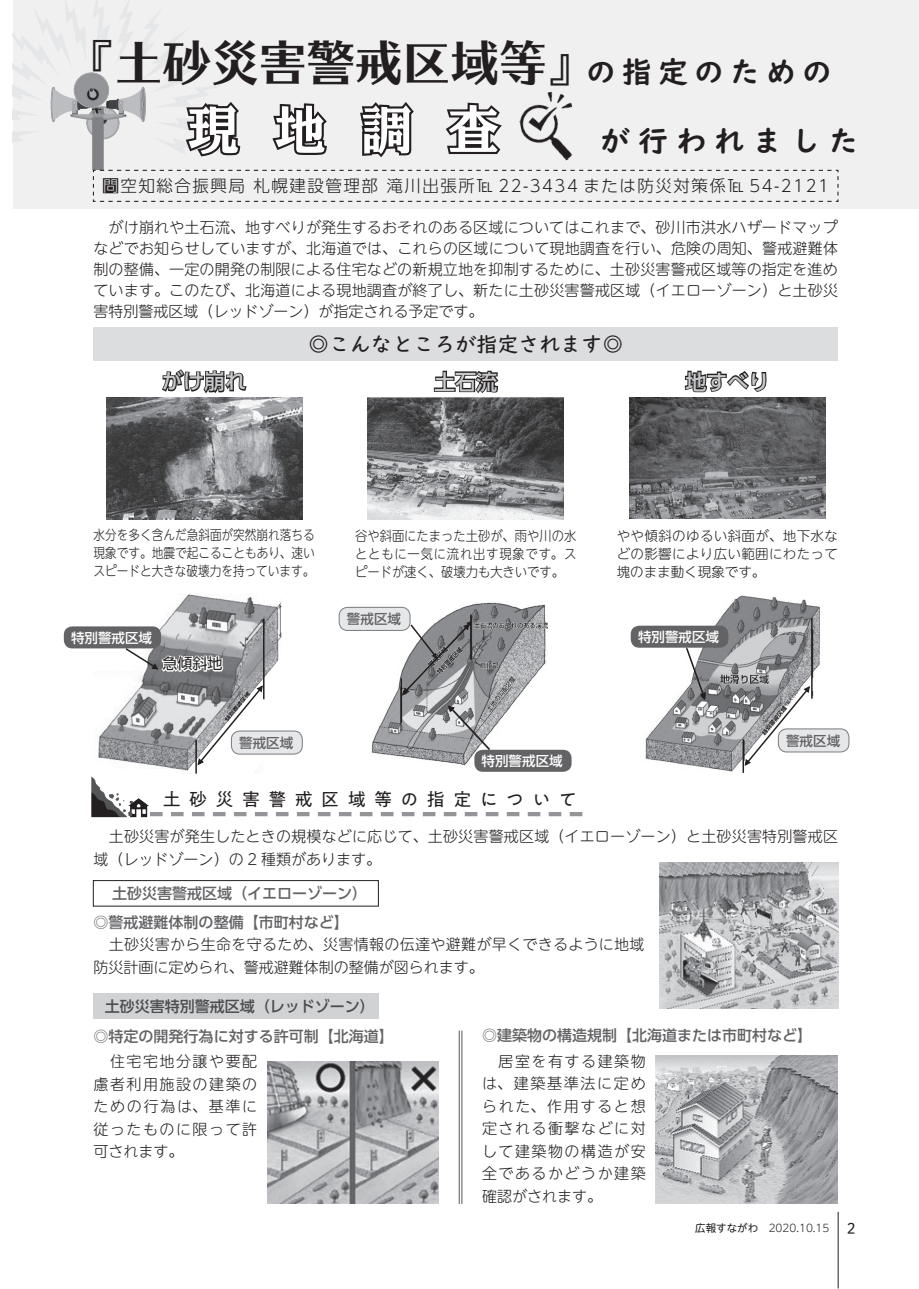
<style>
.page{position:relative;width:919px;height:1289px;background:#fff}
.page>*{position:absolute;margin:0;border:0;box-sizing:border-box;transform-origin:0 0}
.t1{font:52.5px "Ro NOW Std ME";color:#fff}
.t2{font:48px "UD Typos 515 Std";color:#231f20}
.t3{font:700 30px "UD Digi Kyokasho Std N";letter-spacing:.2em;color:#231f20}
.t4{font:700 30px "UD Digi Kyokasho Std N";letter-spacing:.27em;color:#231f20}
.t5{font:500 21px "UD Digi Kyokasho Std N";color:#231f20}
.t6{font:500 21px "UD Shin Go Pro";color:#c7c8ca}
.t7{font:18px "PA1 Gothic Std";letter-spacing:.465em;color:#231f20}
.t8{font:300 16.5px "UD Shin Go Pro";letter-spacing:.09em;color:#231f20}
.t9{font:300 15px/22.5px "UD Shin M Go Pro";letter-spacing:.015em;color:#231f20;text-align:justify}
.t10{font:500 15px "UD Shin Go Pro";color:#636366}
.t11{font:500 15px "UD Shin Go Pro";color:#4b4c4d}
.t12{font:15px "UD Shin Go Pro";color:#231f20}
.t13{font:15px "P Shuei M Go Std N L";color:#231f20}
.t14{font:300 13.5px/18px "UD Shin M Go Pro";color:#231f20;text-align:justify;scale:.86 1}
.t15{font:300 13.5px/18px "UD Shin M Go Pro";color:#231f20;text-align:justify;scale:.91 1}
.t16{font:300 13.5px/18px "UD Shin M Go Pro";color:#231f20;text-align:justify}
.t17{font:500 13.5px "UD Shin Go Pro";color:#fff}
.t18{font:500 13.5px "UD Shin Go Pro";color:#636366}
.t19{font:300 10.5px "UD Shin M Go Pro";color:#231f20}
.t20{font:10.5px "UD Shin M Go Pro";color:#231f20}
.s1{font-family:"UD Typos 515 Std";font-weight:400}
</style>
<div class="page">
<hr style="left:837px;top:1211px;width:1px;height:77px;background:#231f20">
<svg style="left:162px;top:369px;width:85px;height:25px"></svg>
<svg style="left:684px;top:370px;width:83px;height:23px"></svg>
<svg style="left:433px;top:370px;width:66px;height:23px"></svg>
<img style="left:629px;top:397px;width:196px;height:121px">
<img style="left:106px;top:398px;width:196px;height:121px">
<img style="left:368px;top:398px;width:195px;height:121px">
<div style="left:13px;top:0;width:905px;height:209px;background:#f0f0f1"></div>
<img style="left:13px;top:1px;width:200px;height:140px">
<img style="left:547px;top:91px;width:18px;height:6px">
<img style="left:659px;top:862px;width:179px;height:146px">
<img style="left:655px;top:1055px;width:182px;height:148px">
<img style="left:267px;top:1061px;width:171px;height:142px">
<img style="left:371px;top:602px;width:176px;height:164px">
<div style="left:474px;top:749px;width:97px;height:22px;background:#636366;border-radius:9px"></div>
<div style="left:339px;top:607px;width:71px;height:23px;background:#e6e7e9;border-radius:9px"></div>
<div style="left:338px;top:607px;width:72px;height:24px;border:1px solid #808285;border-radius:9px"></div>
<div style="left:94px;top:993px;width:284px;height:25px;background:#d1d2d4"></div>
<div style="left:93px;top:880px;width:285px;height:26px;border:1px solid #231f20"></div>
<img style="left:642px;top:595px;width:178px;height:176px">
<div style="left:630px;top:625px;width:98px;height:22px;background:#636366;border-radius:9px"></div>
<img style="left:94px;top:594px;width:187px;height:168px">
<div style="left:64px;top:626px;width:97px;height:22px;background:#636366;border-radius:9px"></div>
<img style="left:91px;top:776px;width:58px;height:42px">
<svg style="left:150px;top:812px;width:432px;height:4px"></svg>
<hr style="left:263px;top:618px;width:1px;height:81px;background:#231f20">
<div style="left:94px;top:327px;width:744px;height:34px;background:#dcdddf"></div>
<svg style="left:92px;top:97px;width:747px;height:105px"></svg>
<hr style="left:461px;top:1030px;width:1px;height:173px;background:#57585a">
<hr style="left:459px;top:1030px;width:1px;height:173px;background:#57585a">
<svg style="left:124px;top:646px;width:179px;height:157px"></svg>
<hr style="left:400px;top:678px;width:2px;height:44px;background:#231f20">
<hr style="left:470px;top:614px;width:1px;height:45px;background:#231f20">
<svg style="left:447px;top:705px;width:44px;height:46px"></svg>
<hr style="left:811px;top:618px;width:1px;height:80px;background:#231f20">
<svg style="left:684px;top:647px;width:22px;height:52px"></svg>
<svg style="left:726px;top:677px;width:124px;height:96px"></svg>
<svg style="left:378px;top:606px;width:92px;height:89px"></svg>
<h2 class="t2" style="left:67px;top:22px;width:530px">『土砂災害警戒区域等』</h2>
<h1 class="t1" style="left:187px;top:93px;width:314px">現地調査</h1>
<h3 class="t3" style="left:586px;top:48px;width:247px">の指定のための</h3>
<h3 class="t4" style="left:600px;top:117px;width:260px">が行われました</h3>
<p class="t8" style="left:102px;top:172px;width:144px">問空知総合振興局</p>
<p class="t8" style="left:253px;top:172px;width:126px">札幌建設管理部</p>
<p class="t8" style="left:386px;top:172px;width:444px">滝川出張所℡ 22-3434 または防災対策係TEL 54-2121</p>
<p class="t9" style="left:93px;top:216px;width:746px;line-height:21px">　がけ崩れや土石流、地すべりが発生するおそれのある区域についてはこれまで、砂川市洪水ハザードマップなどでお知らせしていますが、北海道では、これらの区域について現地調査を行い、危険の周知、警戒避難体制の整備、一定の開発の制限による住宅などの新規立地を抑制するために、土砂災害警戒区域等の指定を進めています。このたび、北海道による現地調査が終了し、新たに土砂災害警戒区域（イエローゾーン）と土砂災害特別警戒区域（レッドゾーン）が指定される予定です。</p>
<h3 class="t6" style="left:162px;top:364px;width:85px">がけ崩れ</h3>
<h3 class="t5" style="left:308px;top:328px;width:316px"><span class="s1">◎</span>こんなところが指定されます<span class="s1">◎</span></h3>
<h3 class="t6" style="left:434px;top:364px;width:64px">土石流</h3>
<h3 class="t6" style="left:685px;top:364px;width:85px">地すべり</h3>
<p class="t14" style="left:94px;top:525px;width:259px">水分を多く含んだ急斜面が突然崩れ落ちる現象です。地震で起こることもあり、速いスピードと大きな破壊力を持っています。</p>
<p class="t15" style="left:355px;top:526px;width:244px">谷や斜面にたまった土砂が、雨や川の水とともに一気に流れ出す現象です。スピードが速く、破壊力も大きいです。</p>
<p class="t16" style="left:616px;top:526px;width:223px">やや傾斜のゆるい斜面が、地下水などの影響により広い範囲にわたって塊のまま動く現象です。</p>
<p class="t17" style="left:71px;top:626px;width:82px">特別警戒区域</p>
<p class="t12" style="left:162px;top:651px;width:62px">急傾斜地</p>
<p class="t18" style="left:347px;top:608px;width:55px">警戒区域</p>
<p class="t18" style="left:239px;top:731px;width:55px">警戒区域</p>
<p class="t17" style="left:481px;top:749px;width:82px">特別警戒区域</p>
<p class="t7" style="left:163px;top:789px;width:416px">土砂災害警戒区域等の指定について</p>
<p class="t17" style="left:638px;top:625px;width:82px">特別警戒区域</p>
<p class="t18" style="left:786px;top:729px;width:55px">警戒区域</p>
<p class="t9" style="left:94px;top:824px;width:745px">　土砂災害が発生したときの規模などに応じて、土砂災害警戒区域（イエローゾーン）と土砂災害特別警戒区域（レッドゾーン）の 2 種類があります。</p>
<p class="t10" style="left:112px;top:881px;width:256px">土砂災害警戒区域（イエローゾーン(</p>
<p class="t10" style="left:94px;top:909px;width:256px">◎警戒避難体制の整備【市町村など【</p>
<p class="t9" style="left:94px;top:932px;width:552px">　土砂災害から生命を守るため、災害情報の伝達や避難が早くできるように地域防災計画に定められ、警戒避難体制の整備が図られます。</p>
<p class="t11" style="left:105px;top:993px;width:271px">土砂災害特別警戒区域（レッドゾーン(</p>
<p class="t10" style="left:94px;top:1023px;width:301px">◎特定の開発行為に対する許可制【北海道【</p>
<p class="t9" style="left:94px;top:1049px;width:165px">　住宅宅地分譲や要配慮者利用施設の建築のための行為は、基準に従ったものに限って許可されます。</p>
<p class="t10" style="left:482px;top:1023px;width:331px">◎建築物の構造規制【北海道または市町村など【</p>
<p class="t9" style="left:482px;top:1048px;width:165px">　居室を有する建築物は、建築基準法に定められた、作用すると想定される衝撃などに対して建築物の構造が安全であるかどうか建築確認がされます。</p>
<p class="t20" style="left:695px;top:1219px;width:64px">広報すながわ</p>
<p class="t19" style="left:768px;top:1219px;width:62px">2020.10.15</p>
<p class="t13" style="left:846px;top:1216px;width:10px">2</p>
</div>
